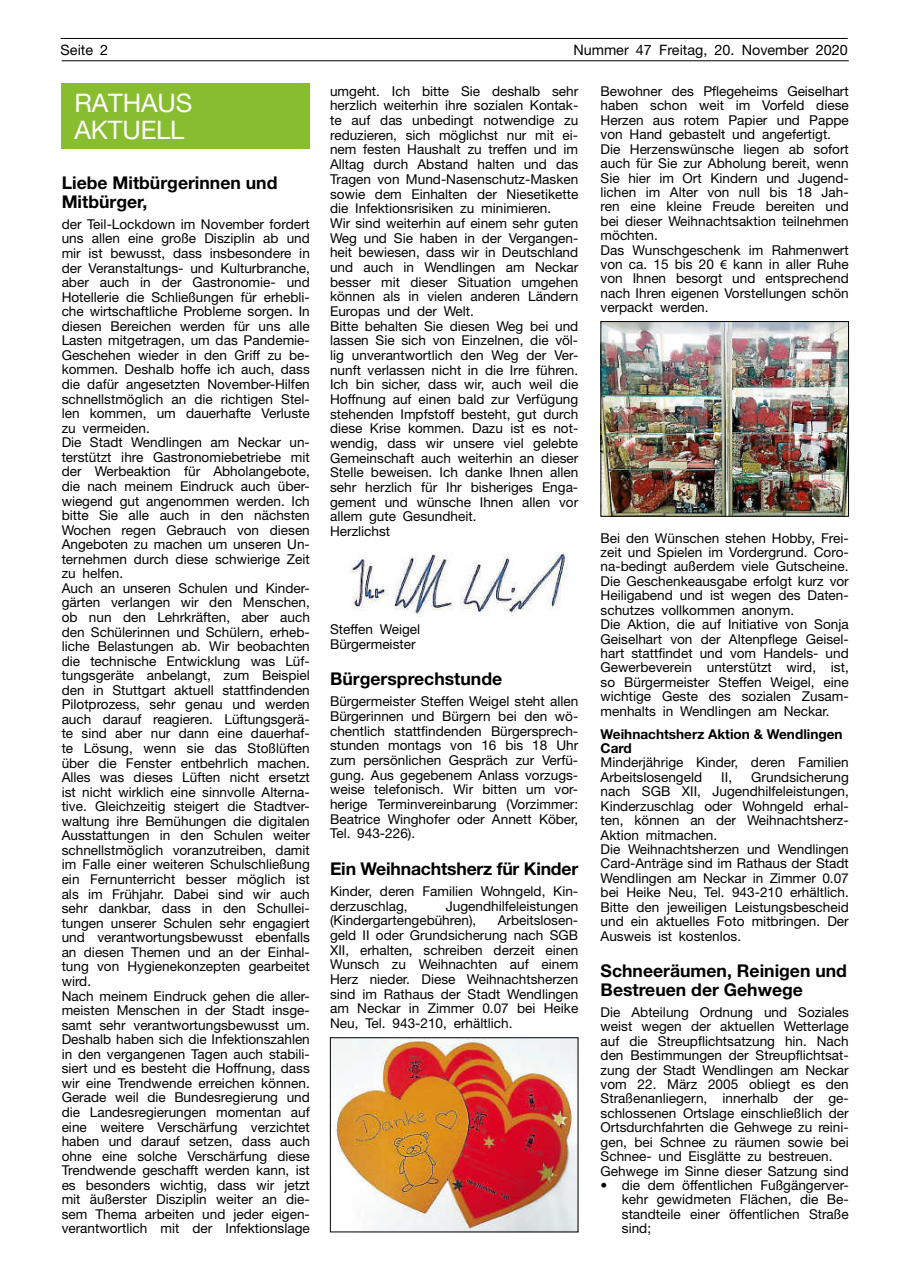
<style>
.page{position:relative;width:902px;height:1280px;background:#fff}
.page>*{position:absolute;margin:0;border:0;box-sizing:border-box;transform-origin:0 0}
.t1{font:25.65px/27.2px "Helvetica Neue";letter-spacing:-.005em;color:#fff}
.t2{font:700 17.55px/19.4px "Helvetica Neue";color:#000}
.t3{font:14.4px "Helvetica Neue";color:#000}
.t4{font:13.65px/14.5px "Helvetica Neue";color:#000}
.t5{font:700 13.65px/14.4px "Helvetica Neue";color:#000}
.s1{font-family:"Myriad Pro"}
</style>
<div class="page">
<hr style="left:61px;top:38px;width:786px;height:1px;background:#000">
<hr style="left:62px;top:61px;width:786px;height:1px;background:#000">
<div style="left:62px;top:84px;width:248px;height:65px;background:#87bd2f"></div>
<img style="left:602px;top:323px;width:244px;height:192px">
<div style="left:600px;top:321px;width:248px;height:196px;border:1px solid #000"></div>
<img style="left:351px;top:552px;width:217px;height:65px">
<img style="left:332px;top:1039px;width:244px;height:191px">
<div style="left:330px;top:1037px;width:248px;height:195px;border:1px solid #000"></div>
<p class="t3" style="left:61px;top:41px;width:49px">Seite 2</p>
<p class="t3" style="left:573px;top:41px;width:276px">Nummer 47 Freitag, 20. November 2020</p>
<h1 class="t1" style="left:75px;top:89px;width:119px">RATHAUS<br>AKTUELL</h1>
<p class="t2" style="left:62px;top:172px;width:217px">Liebe Mitbürgerinnen und<br>Mitbürger,</p>
<p class="t4" style="left:62px;top:217px;width:250px">der Teil-Lockdown im November fordert uns allen eine große Disziplin ab und mir ist bewusst, dass insbesondere in der Veranstaltungs- und Kulturbranche, aber auch in der Gastronomie- und Hotellerie die Schließungen für erhebli&shy;che wirtschaftliche Probleme sorgen. In diesen Bereichen werden für uns alle Lasten mitgetragen, um das Pandemie-Geschehen wieder in den Griff zu be&shy;kommen. Deshalb hoffe ich auch, dass die dafür angesetzten November-Hilfen schnellstmöglich an die richtigen Stel&shy;len kommen, um dauerhafte Verluste zu vermeiden.<br>Die Stadt Wendlingen am Neckar un&shy;terstützt ihre Gastronomiebetriebe mit der Werbeaktion für Abholangebote, die nach meinem Eindruck auch über&shy;wiegend gut angenommen werden. Ich bitte Sie alle auch in den nächsten Wochen regen Gebrauch von diesen Angeboten zu machen um unseren Un&shy;ternehmen durch diese schwierige Zeit zu helfen.<br>Auch an unseren Schulen und Kinder&shy;gärten verlangen wir den Menschen, ob nun den Lehrkräften, aber auch den Schülerinnen und Schülern, erheb&shy;liche Belastungen ab. Wir beobachten die technische Entwicklung was Lüf&shy;tungsgeräte anbelangt, zum Beispiel den in Stuttgart aktuell stattfindenden Pilotprozess, sehr genau und werden auch darauf reagieren. Lüftungsgerä&shy;te sind aber nur dann eine dauerhaf&shy;te Lösung, wenn sie das Stoßlüften über die Fenster entbehrlich machen.<br>Alles was dieses Lüften nicht ersetzt ist nicht wirklich eine sinnvolle Alterna&shy;tive. Gleichzeitig steigert die Stadtver&shy;waltung ihre Bemühungen die digitalen Ausstattungen in den Schulen weiter schnellstmöglich voranzutreiben, damit im Falle einer weiteren Schulschließung ein Fernunterricht besser möglich ist als im Frühjahr. Dabei sind wir auch sehr dankbar, dass in den Schullei&shy;tungen unserer Schulen sehr engagiert und verantwortungsbewusst ebenfalls an diesen Themen und an der Einhal&shy;tung von Hygienekonzepten gearbeitet wird.<br>Nach meinem Eindruck gehen die aller&shy;meisten Menschen in der Stadt insge&shy;samt sehr verantwortungsbewusst um.<br>Deshalb haben sich die Infektionszahlen in den vergangenen Tagen auch stabili&shy;siert und es besteht die Hoffnung, dass wir eine Trendwende erreichen können.<br>Gerade weil die Bundesregierung und die Landesregierungen momentan auf eine weitere Verschärfung verzichtet haben und darauf setzen, dass auch ohne eine solche Verschärfung diese Trendwende geschafft werden kann, ist es besonders wichtig, dass wir jetzt mit äußerster Disziplin weiter an die&shy;sem Thema arbeiten und jeder eigen&shy;verantwortlich mit der Infektionslage</p>
<p class="t4" style="left:330px;top:83px;width:250px">umgeht. Ich bitte Sie deshalb sehr herzlich weiterhin ihre sozialen Kontak&shy;te auf das unbedingt notwendige zu reduzieren, sich möglichst nur mit ei&shy;nem festen Haushalt zu treffen und im Alltag durch Abstand halten und das Tragen von Mund-Nasenschutz-Masken sowie dem Einhalten der Niesetikette die Infektionsrisiken zu minimieren.<br>Wir sind weiterhin auf einem sehr guten Weg und Sie haben in der Vergangen&shy;heit bewiesen, dass wir in Deutschland und auch in Wendlingen am Neckar besser mit dieser Situation umgehen können als in vielen anderen Ländern Europas und der Welt.<br>Bitte behalten Sie diesen Weg bei und lassen Sie sich von Einzelnen, die völ&shy;lig unverantwortlich den Weg der Ver&shy;nunft verlassen nicht in die Irre führen.<br>Ich bin sicher, dass wir, auch weil die Hoffnung auf einen bald zur Verfügung stehenden Impfstoff besteht, gut durch diese Krise kommen. Dazu ist es not&shy;wendig, dass wir unsere viel gelebte Gemeinschaft auch weiterhin an dieser Stelle beweisen. Ich danke Ihnen allen sehr herzlich für Ihr bisheriges Enga&shy;gement und wünsche Ihnen allen vor allem gute Gesundheit.<br>Herzlichst</p>
<p class="t4" style="left:600px;top:84px;width:250px">Bewohner des Pflegeheims Geiselhart haben schon weit im Vorfeld diese Herzen aus rotem Papier und Pappe von Hand gebastelt und angefertigt.<br>Die Herzenswünsche liegen ab sofort auch für Sie zur Abholung bereit, wenn Sie hier im Ort Kindern und Jugend&shy;lichen im Alter von null bis 18 Jah&shy;ren eine kleine Freude bereiten und bei dieser Weihnachtsaktion teilnehmen möchten.<br>Das Wunschgeschenk im Rahmenwert von ca. 15 bis 20 <span class="s1">€</span> kann in aller Ruhe von Ihnen besorgt und entsprechend nach Ihren eigenen Vorstellungen schön verpackt werden.</p>
<p class="t4" style="left:600px;top:530px;width:250px">Bei den Wünschen stehen Hobby, Frei&shy;zeit und Spielen im Vordergrund. Coro&shy;na-bedingt außerdem viele Gutscheine.<br>Die Geschenkeausgabe erfolgt kurz vor Heiligabend und ist wegen des Daten&shy;schutzes vollkommen anonym.<br>Die Aktion, die auf Initiative von Sonja Geiselhart von der Altenpflege Geisel&shy;hart stattfindet und vom Handels- und Gewerbeverein unterstützt wird, ist, so Bürgermeister Steffen Weigel, eine wichtige Geste des sozialen Zusam&shy;menhalts in Wendlingen am Neckar.</p>
<p class="t5" style="left:600px;top:726px;width:243px">Weihnachtsherz Aktion &amp; Wendlingen<br>Card</p>
<p class="t4" style="left:600px;top:755px;width:250px">Minderjährige Kinder, deren Familien<br>Arbeitslosengeld</p>
<p class="t4" style="left:330px;top:622px;width:92px">Steffen Weigel<br>Bürgermeister</p>
<p class="t2" style="left:330px;top:669px;width:174px">Bürgersprechstunde</p>
<p class="t4" style="left:330px;top:694px;width:250px;text-align:justify">Bürgermeister Steffen Weigel steht allen Bürgerinnen und Bürgern bei den wö&shy;chentlich stattfindenden Bürgersprech&shy;stunden montags von 16 bis 18 Uhr zum persönlichen Gespräch zur Verfü&shy;gung. Aus gegebenem Anlass vorzugs&shy;weise telefonisch. Wir bitten um vor&shy;herige Terminvereinbarung (Vorzimmer:<br>Beatrice Winghofer oder Annett Köber, Tel. 943-226).</p>
<p class="t2" style="left:330px;top:858px;width:250px">Ein Weihnachtsherz für Kinder</p>
<p class="t4" style="left:330px;top:883px;width:250px">Kinder, deren Familien Wohngeld, Kin&shy;derzuschlag,</p>
<p class="t4" style="left:600px;top:770px;width:250px;text-indent:151px">Grundsicherung nach SGB XII, Jugendhilfeleistungen, Kinderzuschlag oder Wohngeld erhal&shy;ten, können an der Weihnachtsherz-Aktion mitmachen.<br>Die Weihnachtsherzen und Wendlingen Card-Anträge sind im Rathaus der Stadt Wendlingen am Neckar in Zimmer 0.07 bei Heike Neu, Tel. 943-210 erhältlich.<br>Bitte den jeweiligen Leistungsbescheid und ein aktuelles Foto mitbringen. Der Ausweis ist kostenlos.</p>
<p class="t2" style="left:600px;top:960px;width:248px">Schneeräumen, Reinigen und<br>Bestreuen der Gehwege</p>
<p class="t4" style="left:600px;top:1004px;width:250px">Die Abteilung Ordnung und Soziales weist wegen der aktuellen Wetterlage auf die Streupflichtsatzung hin. Nach den Bestimmungen der Streupflichtsat&shy;zung der Stadt Wendlingen am Neckar vom 22. März 2005 obliegt es den Straßenanliegern, innerhalb der ge&shy;schlossenen Ortslage einschließlich der Ortsdurchfahrten die Gehwege zu reini&shy;gen, bei Schnee zu räumen sowie bei Schnee- und Eisglätte zu bestreuen.<br>Gehwege im Sinne dieser Satzung sind</p>
<p class="t4" style="left:621px;top:1178px;width:228px;text-align:justify;text-indent:-21px">• die dem öffentlichen Fußgängerver&shy;kehr gewidmeten Flächen, die Be&shy;standteile einer öffentlichen Straße sind;</p>
<p class="t4" style="left:721px;top:769px;width:12px">II,</p>
<p class="t4" style="left:330px;top:898px;width:250px;text-indent:116px">Jugendhilfeleistungen (Kindergartengebühren),</p>
<p class="t4" style="left:330px;top:913px;width:250px;text-align:justify;text-indent:167px">Arbeitslosen&shy;geld II oder Grundsicherung nach SGB XII, erhalten, schreiben derzeit einen Wunsch zu Weihnachten auf einem Herz nieder. Diese Weihnachtsherzen sind im Rathaus der Stadt Wendlingen am Neckar in Zimmer 0.07 bei Heike Neu, Tel. 943-210, erhältlich.</p>
</div>
